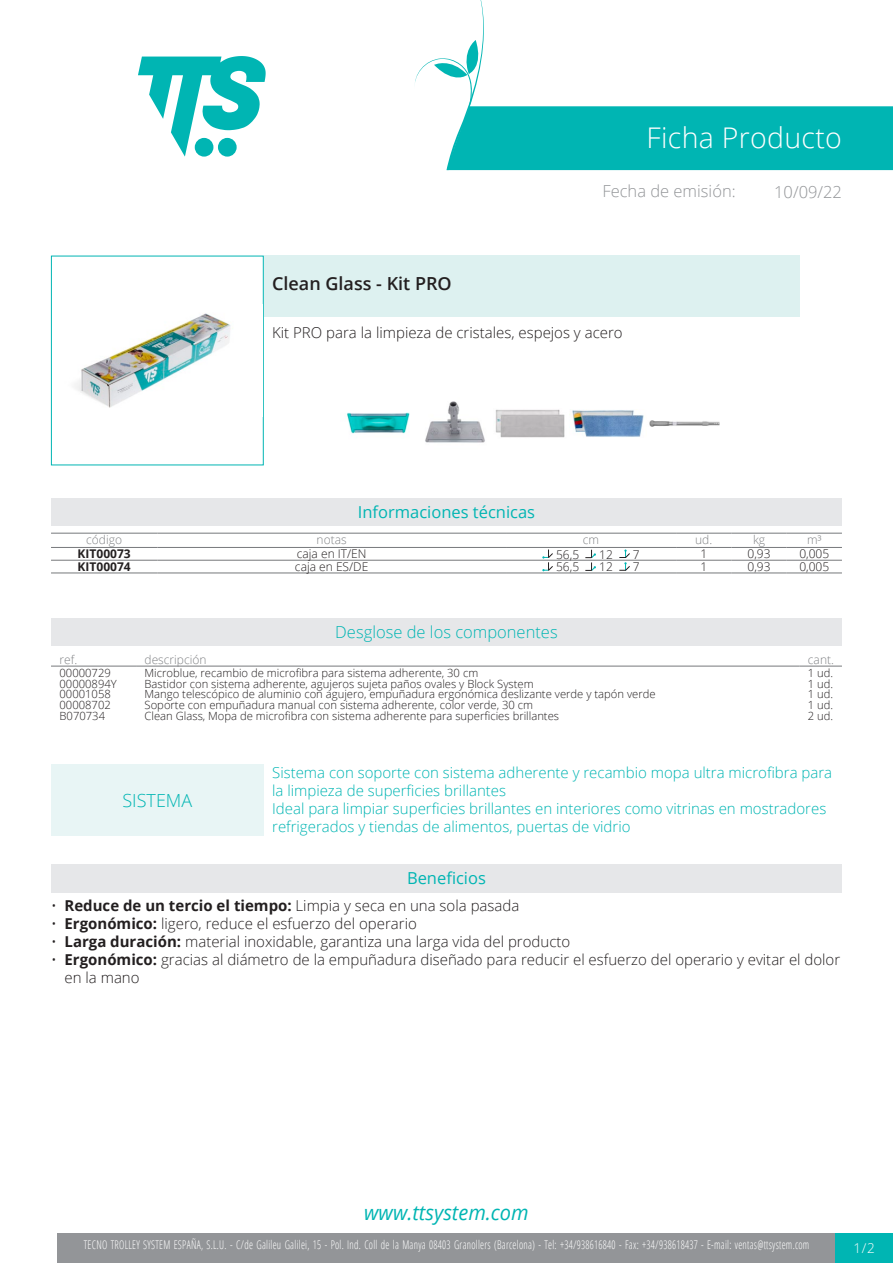
<style>
.page{position:relative;width:893px;height:1263px;background:#fff}
.page>*{position:absolute;margin:0;border:0;box-sizing:border-box;transform-origin:0 0}
.Titolo1{font:300 28.5px "Open Sans";letter-spacing:.01em;color:#fff}
.t1{font:italic 20.85px "Open Sans";color:#00b5b3;scale:.96 1}
.Nome{font:600 18px "Open Sans";color:#231f20}
.Titolo15{font:300 18px "Open Sans";color:#00b5b3}
.Titolo14{font:300 16.5px "Open Sans";color:#00b5b3}
.Titolo2{font:300 16.5px "Open Sans";color:#939598}
.Titolo3{font:16.5px "Open Sans";color:#00b5b3}
.Titolo8{font:16.5px "Open Sans";color:#00b5b3}
.Descrizione{font:300 15px/18px "Open Sans";color:#231f20}
.IdealePer{font:300 15px/18px "Open Sans";color:#00b5b3}
.DefinizioneSistema{font:300 15px/18px "Open Sans";color:#00b5b3}
.t2{font:300 13.5px "Open Sans";color:#fff}
.t3{font:300 12px "Open Sans Condensed";letter-spacing:.025em;color:#fff;scale:.85 1}
.TabTecnica_Corpo{font:300 12px "Open Sans";color:#231f20}
.TabTecnica_Intestazi{font:300 12px "Open Sans";color:#808285}
.TabComponenti_Intest{font:300 12px "Open Sans";color:#808285}
.TabTecnica_Codice{font:700 12px "Open Sans";color:#231f20}
.TabComponenti_Corpo{font:300 11.25px "Open Sans";color:#231f20}
.s1{font-weight:700}
</style>
<div class="page">
<svg style="left:138px;top:56px;width:128px;height:101px"></svg>
<div style="left:57px;top:1233px;width:779px;height:30px;background:#939598"></div>
<div style="left:836px;top:1233px;width:57px;height:30px;background:#00b5b3"></div>
<svg style="left:415px;top:0;width:478px;height:170px"></svg>
<div style="left:51px;top:256px;width:213px;height:209px;border:1px solid #00b5b3"></div>
<img style="left:52px;top:304px;width:211px;height:113px">
<div style="left:264px;top:256px;width:535px;height:61px;background:#ddf1f0"></div>
<img style="left:347px;top:412px;width:63px;height:22px">
<img style="left:425px;top:401px;width:60px;height:42px">
<img style="left:495px;top:409px;width:149px;height:29px">
<img style="left:649px;top:420px;width:71px;height:6px">
<div style="left:51px;top:498px;width:791px;height:28px;background:#e6e7e9"></div>
<hr style="left:51px;top:533px;width:106px;height:1px;background:#76787b">
<hr style="left:51px;top:547px;width:106px;height:1px;background:#76787b">
<hr style="left:157px;top:533px;width:349px;height:1px;background:#76787b">
<hr style="left:157px;top:547px;width:349px;height:1px;background:#76787b">
<hr style="left:506px;top:533px;width:170px;height:1px;background:#76787b">
<hr style="left:506px;top:547px;width:170px;height:1px;background:#76787b">
<hr style="left:676px;top:533px;width:55px;height:1px;background:#76787b">
<hr style="left:676px;top:547px;width:55px;height:1px;background:#76787b">
<hr style="left:731px;top:533px;width:56px;height:1px;background:#76787b">
<hr style="left:731px;top:547px;width:56px;height:1px;background:#76787b">
<hr style="left:787px;top:533px;width:55px;height:1px;background:#76787b">
<hr style="left:787px;top:547px;width:55px;height:1px;background:#76787b">
<hr style="left:51px;top:560px;width:106px;height:1px;background:#76787b">
<hr style="left:51px;top:573px;width:106px;height:1px;background:#76787b">
<hr style="left:157px;top:560px;width:349px;height:1px;background:#76787b">
<hr style="left:157px;top:573px;width:349px;height:1px;background:#76787b">
<hr style="left:506px;top:560px;width:170px;height:1px;background:#76787b">
<hr style="left:506px;top:573px;width:170px;height:1px;background:#76787b">
<hr style="left:676px;top:560px;width:55px;height:1px;background:#76787b">
<hr style="left:676px;top:573px;width:55px;height:1px;background:#76787b">
<hr style="left:731px;top:560px;width:56px;height:1px;background:#76787b">
<hr style="left:731px;top:573px;width:56px;height:1px;background:#76787b">
<hr style="left:787px;top:560px;width:55px;height:1px;background:#76787b">
<hr style="left:787px;top:573px;width:55px;height:1px;background:#76787b">
<svg style="left:542px;top:549px;width:11px;height:22px"></svg>
<svg style="left:585px;top:550px;width:11px;height:21px"></svg>
<svg style="left:619px;top:549px;width:11px;height:22px"></svg>
<div style="left:51px;top:618px;width:791px;height:28px;background:#e6e7e9"></div>
<hr style="left:51px;top:666px;width:85px;height:1px;background:#76787b">
<hr style="left:136px;top:666px;width:663px;height:1px;background:#76787b">
<hr style="left:799px;top:666px;width:43px;height:1px;background:#76787b">
<div style="left:51px;top:764px;width:213px;height:71px;background:#e8f5f5"></div>
<div style="left:51px;top:864px;width:791px;height:28px;background:#e6e7e9"></div>
<p class="Titolo1" style="left:647px;top:118px;width:197px">Ficha Producto</p>
<p class="Titolo2" style="left:602px;top:180px;width:135px">Fecha de emisión:</p>
<h3 class="Titolo2" style="left:774px;top:180px;width:69px">10/09/22</h3>
<p class="Nome" style="left:272px;top:271px;width:181px">Clean Glass - Kit PRO</p>
<p class="Descrizione" style="left:272px;top:323px;width:352px">Kit PRO para la limpieza de cristales, espejos y acero</p>
<p class="Titolo3" style="left:358px;top:501px;width:179px">Informaciones técnicas</p>
<p class="TabTecnica_Intestazi" style="left:86px;top:532px;width:37px">código</p>
<p class="TabTecnica_Intestazi" style="left:317px;top:532px;width:32px">notas</p>
<p class="TabTecnica_Intestazi" style="left:583px;top:532px;width:18px">cm</p>
<p class="TabTecnica_Intestazi" style="left:695px;top:532px;width:19px">ud.</p>
<p class="TabTecnica_Intestazi" style="left:753px;top:532px;width:14px">kg</p>
<p class="TabTecnica_Intestazi" style="left:807px;top:532px;width:16px">m³</p>
<p class="TabTecnica_Codice" style="left:78px;top:546px;width:55px">KIT00073</p>
<p class="TabTecnica_Corpo" style="left:297px;top:546px;width:71px">caja en IT/EN</p>
<p class="TabTecnica_Corpo" style="left:556px;top:546px;width:25px">56,5</p>
<p class="TabTecnica_Corpo" style="left:599px;top:546px;width:15px">12</p>
<p class="TabTecnica_Corpo" style="left:633px;top:546px;width:8px">7</p>
<p class="TabTecnica_Corpo" style="left:700px;top:546px;width:8px">1</p>
<p class="TabTecnica_Corpo" style="left:747px;top:546px;width:25px">0,93</p>
<p class="TabTecnica_Corpo" style="left:799px;top:546px;width:31px">0,005</p>
<p class="TabTecnica_Codice" style="left:78px;top:558px;width:55px">KIT00074</p>
<p class="TabTecnica_Corpo" style="left:295px;top:559px;width:75px">caja en ES/DE</p>
<p class="TabTecnica_Corpo" style="left:556px;top:559px;width:25px">56,5</p>
<p class="TabTecnica_Corpo" style="left:599px;top:559px;width:15px">12</p>
<p class="TabTecnica_Corpo" style="left:633px;top:559px;width:8px">7</p>
<p class="TabTecnica_Corpo" style="left:700px;top:559px;width:8px">1</p>
<p class="TabTecnica_Corpo" style="left:747px;top:559px;width:25px">0,93</p>
<p class="TabTecnica_Corpo" style="left:799px;top:559px;width:31px">0,005</p>
<p class="Titolo14" style="left:335px;top:621px;width:224px">Desglose de los componentes</p>
<p class="TabComponenti_Intest" style="left:60px;top:651px;width:19px">ref.</p>
<p class="TabComponenti_Intest" style="left:145px;top:651px;width:64px">descripción</p>
<p class="TabComponenti_Intest" style="left:808px;top:651px;width:28px">cant.</p>
<p class="TabComponenti_Corpo" style="left:60px;top:665px;width:53px">00000729</p>
<p class="TabComponenti_Corpo" style="left:145px;top:665px;width:335px">Microblue, recambio de microfibra para sistema adherente, 30 cm</p>
<p class="TabComponenti_Corpo" style="left:808px;top:665px;width:27px">1 ud.</p>
<p class="TabComponenti_Corpo" style="left:60px;top:676px;width:59px">00000894Y</p>
<p class="TabComponenti_Corpo" style="left:145px;top:676px;width:391px">Bastidor con sistema adherente, agujeros sujeta paños ovales y Block System</p>
<p class="TabComponenti_Corpo" style="left:808px;top:676px;width:27px">1 ud.</p>
<p class="TabComponenti_Corpo" style="left:60px;top:687px;width:53px">00001058</p>
<p class="TabComponenti_Corpo" style="left:145px;top:687px;width:512px">Mango telescópico de aluminio con agujero, empuñadura ergonómica deslizante verde y tapón verde</p>
<p class="TabComponenti_Corpo" style="left:808px;top:687px;width:27px">1 ud.</p>
<p class="TabComponenti_Corpo" style="left:60px;top:697px;width:53px">00008702</p>
<p class="TabComponenti_Corpo" style="left:145px;top:697px;width:390px">Soporte con empuñadura manual con sistema adherente, color verde, 30 cm</p>
<p class="TabComponenti_Corpo" style="left:808px;top:697px;width:27px">1 ud.</p>
<p class="TabComponenti_Corpo" style="left:60px;top:708px;width:47px">B070734</p>
<p class="TabComponenti_Corpo" style="left:145px;top:708px;width:416px">Clean Glass, Mopa de microfibra con sistema adherente para superficies brillantes</p>
<p class="TabComponenti_Corpo" style="left:808px;top:708px;width:27px">2 ud.</p>
<p class="DefinizioneSistema" style="left:272px;top:763px;width:561px">Sistema con soporte con sistema adherente y recambio mopa ultra microfibra para la limpieza de superficies brillantes</p>
<p class="IdealePer" style="left:272px;top:799px;width:556px">Ideal para limpiar superficies brillantes en interiores como vitrinas en mostradores refrigerados y tiendas de alimentos, puertas de vidrio</p>
<p class="Titolo8" style="left:407px;top:867px;width:80px">Beneficios</p>
<p class="Descrizione" style="left:51px;top:896px;width:470px">• <span class="s1">Reduce de un tercio el tiempo:</span> Limpia y seca en una sola pasada</p>
<p class="Descrizione" style="left:51px;top:914px;width:367px">• <span class="s1">Ergonómico:</span> ligero, reduce el esfuerzo del operario</p>
<p class="Descrizione" style="left:51px;top:932px;width:521px">• <span class="s1">Larga duración:</span> material inoxidable, garantiza una larga vida del producto</p>
<p class="Descrizione" style="left:65px;top:950px;width:777px;text-indent:-14px">• <span class="s1">Ergonómico:</span> gracias al diámetro de la empuñadura diseñado para reducir el esfuerzo del operario y evitar el dolor en la mano</p>
<p class="Titolo15" style="left:122px;top:788px;width:71px">SISTEMA</p>
<h2 class="t1" style="left:364px;top:1198px;width:173px">www.ttsystem.com</h2>
<p class="t3" style="left:84px;top:1236px;width:855px">TECNO TROLLEY SYSTEM ESPAÑA, S.L.U. - C/de Galileu Galilei, 15 - Pol. Ind. Coll de la Manya 08403 Granollers (Barcelona) - Tel: +34/938616840 - Fax: +34/938618437 - E-mail: ventas@ttsystem.com</p>
<p class="t2" style="left:854px;top:1239px;width:23px">1/2</p>
</div>
